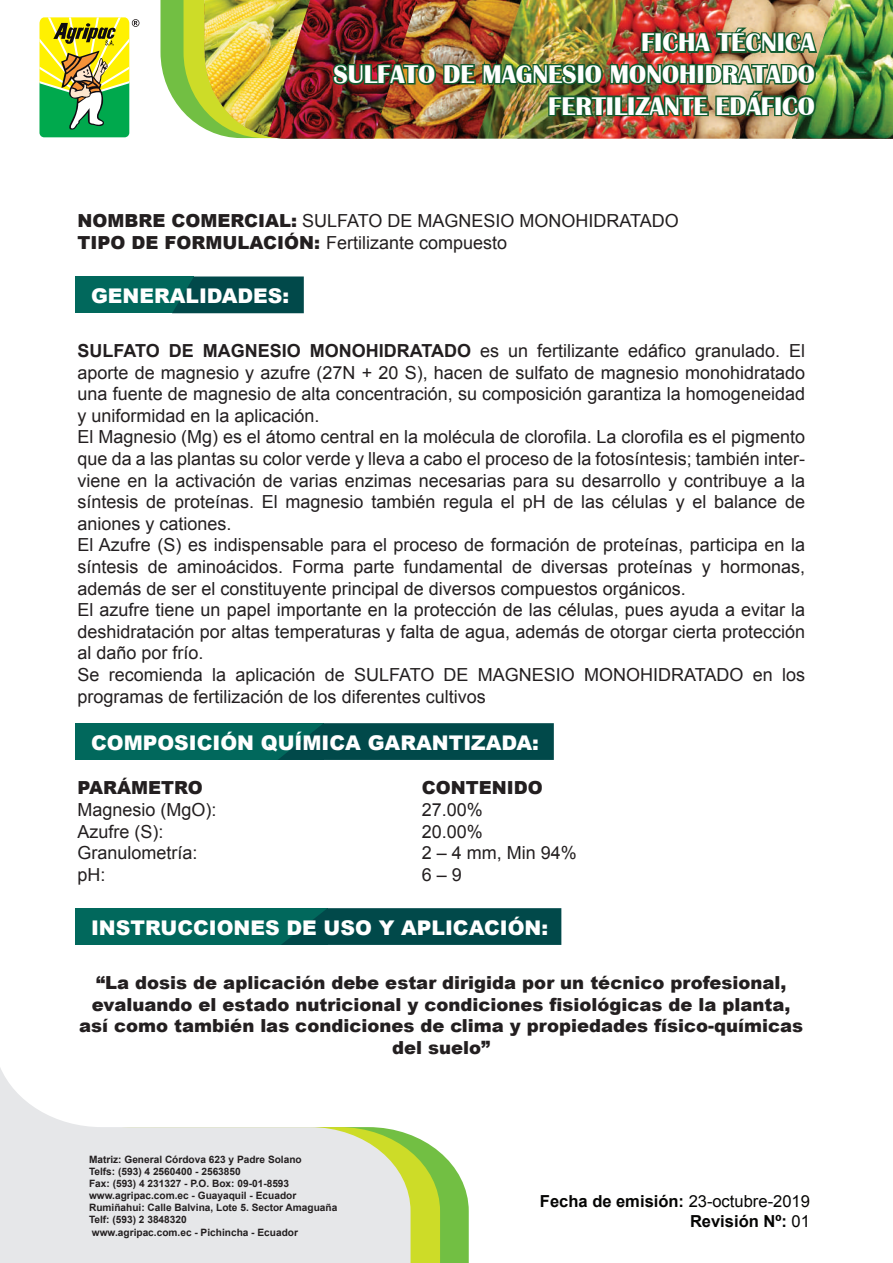
<style>
.page{position:relative;width:893px;height:1263px;background:#fff}
.page>*{position:absolute;margin:0;border:0;box-sizing:border-box;transform-origin:0 0}
.t1{font:700 26.25px/31.7px "Britannic";color:#fff;text-align:right}
.t2{font:900 20.25px "Arial";color:#fff}
.t3{font:18px/21.6px "Arial";color:#231f20}
.t4{font:900 18px/21.6px "Arial";color:#231f20;text-align:center}
.t5{font:700 16.5px/19.8px "Arial";color:#050504;text-align:right}
.t6{font:700 10.2px/12.1px "Arial";color:#231f20}
.s1{font-weight:900}
.s2{font-weight:700}
.s3{font-weight:400}
</style>
<div class="page">
<svg style="left:160px;top:0;width:24px;height:113px;fill:#72bf43"></svg>
<svg style="left:184px;top:0;width:21px;height:129px;background:#bbd63a"></svg>
<img style="left:224px;top:0;width:568px;height:139px">
<img style="left:205px;top:0;width:63px;height:136px">
<img style="left:792px;top:0;width:101px;height:139px">
<img style="left:268px;top:0;width:149px;height:139px">
<div style="left:76px;top:276px;width:118px;height:37px;background:#01685c"></div>
<svg style="left:172px;top:276px;width:132px;height:37px;background:#044d4d"></svg>
<div style="left:76px;top:723px;width:248px;height:37px;background:#01685c"></div>
<svg style="left:278px;top:723px;width:276px;height:37px;background:#024c4c"></svg>
<div style="left:76px;top:908px;width:252px;height:37px;background:#01685c"></div>
<svg style="left:281px;top:908px;width:280px;height:37px;background:#024c4c"></svg>
<svg style="left:440px;top:1152px;width:29px;height:111px;fill:#72bf43"></svg>
<svg style="left:411px;top:1135px;width:29px;height:128px;background:#bcd73a"></svg>
<svg style="left:0;top:1068px;width:411px;height:195px;fill:#e6e7e9"></svg>
<svg style="left:39px;top:17px;width:100px;height:120px"></svg>
<img style="left:331px;top:25px;width:488px;height:94px">
<h1 class="t1" style="left:333px;top:27px;width:483px">FICHA TÉCNICA<br>SULFATO DE MAGNESIO MONOHIDRATADO<br>FERTILIZANTE EDÁFICO</h1>
<p class="t3" style="left:78px;top:210px;width:603px"><span class="s1">NOMBRE COMERCIAL:</span> SULFATO DE MAGNESIO MONOHIDRATADO<br><span class="s1">TIPO DE FORMULACIÓN:</span> Fertilizante compuesto</p>
<p class="t2" style="left:91px;top:281px;width:200px">GENERALIDADES:</p>
<p class="t3" style="left:78px;top:340px;width:729px"><span class="s2">SULFATO DE MAGNESIO MONOHIDRATADO</span> es un fertilizante edáfico granulado. El aporte de magnesio y azufre (27N + 20 S), hacen de sulfato de magnesio monohidratado una fuente de magnesio de alta concentración, su composición garantiza la homogeneidad y uniformidad en la aplicación.<br>El Magnesio (Mg) es el átomo central en la molécula de clorofila. La clorofila es el pigmento que da a las plantas su color verde y lleva a cabo el proceso de la fotosíntesis; también inter&shy;viene en la activación de varias enzimas necesarias para su desarrollo y contribuye a la síntesis de proteínas. El magnesio también regula el pH de las células y el balance de aniones y cationes.<br>El Azufre (S) es indispensable para el proceso de formación de proteínas, participa en la síntesis de aminoácidos. Forma parte fundamental de diversas proteínas y hormonas, además de ser el constituyente principal de diversos compuestos orgánicos.<br>El azufre tiene un papel importante en la protección de las células, pues ayuda a evitar la deshidratación por altas temperaturas y falta de agua, además de otorgar cierta protección al daño por frío.<br>Se recomienda la aplicación de SULFATO DE MAGNESIO MONOHIDRATADO en los programas de fertilización de los diferentes cultivos</p>
<p class="t2" style="left:91px;top:728px;width:449px">COMPOSICIÓN QUÍMICA GARANTIZADA:</p>
<p class="t4" style="left:78px;top:777px;width:127px">PARÁMETRO</p>
<p class="t4" style="left:422px;top:777px;width:122px">CONTENIDO</p>
<p class="t3" style="left:78px;top:799px;width:141px">Magnesio (MgO):</p>
<p class="t3" style="left:422px;top:799px;width:63px">27.00%</p>
<p class="t3" style="left:78px;top:820px;width:88px">Azufre (S):</p>
<p class="t3" style="left:422px;top:820px;width:63px">20.00%</p>
<p class="t3" style="left:78px;top:842px;width:122px">Granulometría:</p>
<p class="t3" style="left:422px;top:842px;width:157px">2 – 4 mm, Min 94%</p>
<p class="t3" style="left:78px;top:864px;width:30px">pH:</p>
<p class="t3" style="left:422px;top:864px;width:42px">6 – 9</p>
<p class="t2" style="left:91px;top:913px;width:459px">INSTRUCCIONES DE USO Y APLICACIÓN:</p>
<p class="t4" style="left:79px;top:971px;width:725px">“La dosis de aplicación debe estar dirigida por un técnico profesional, evaluando el estado nutricional y condiciones fisiológicas de la planta, así como también las condiciones de clima y propiedades físico-químicas del suelo”</p>
<p class="t6" style="left:89px;top:1153px;width:250px">Matriz: General Córdova 623 y Padre Solano<br>Telfs: (593) 4 2560400 - 2563850<br>Fax: (593) 4 231327 - P.O. Box: 09-01-8593 www.agripac.com.ec - Guayaquil - Ecuador Rumiñahui: Calle Balvina, Lote 5. Sector Amaguaña Telf: (593) 2 3848320<br>www.agripac.com.ec - Pichincha - Ecuador</p>
<p class="t5" style="left:540px;top:1192px;width:272px">Fecha de emisión: <span class="s3">23-octubre-2019<br></span>Revisión Nº: <span class="s3">01</span></p>
</div>
